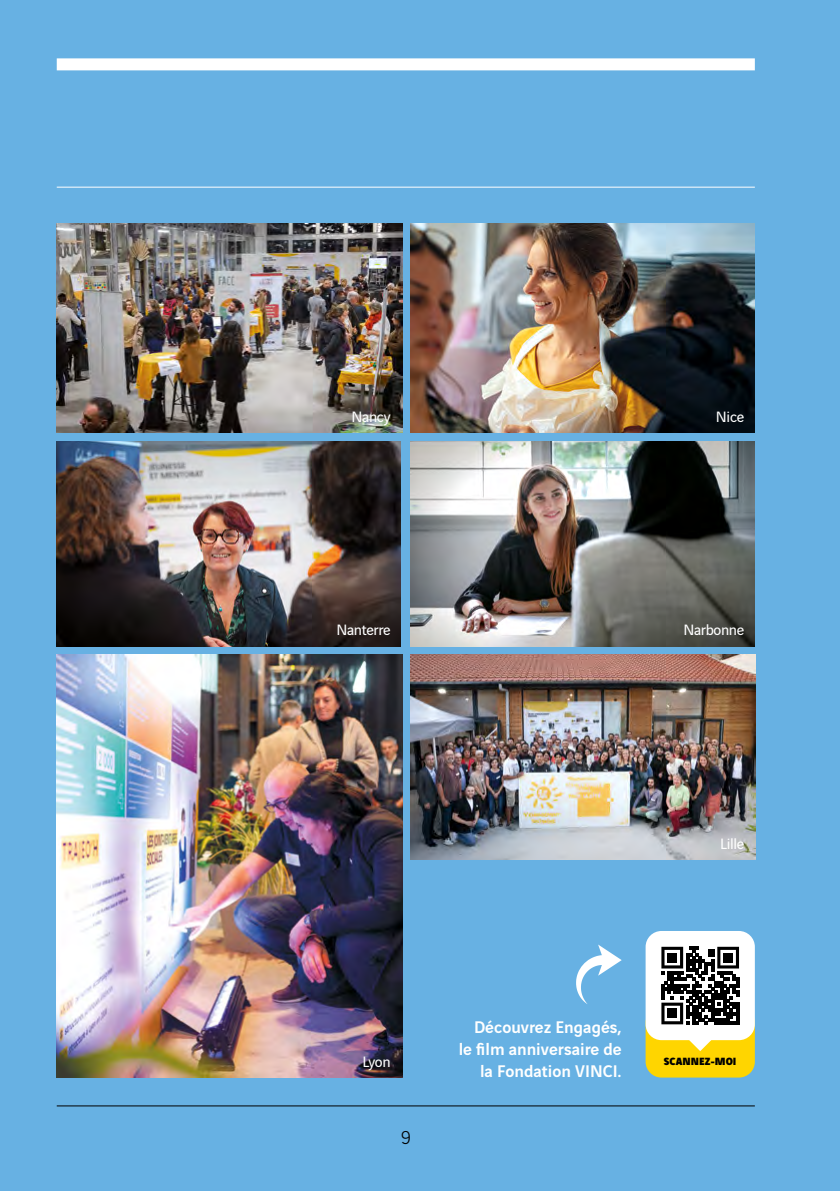
<style>
.page{position:relative;width:840px;height:1191px;background:#fff}
.page>*{position:absolute;margin:0;border:0;box-sizing:border-box;transform-origin:0 0}
.texte_courant{font:300 20px "Vinci Sans";color:#000}
.légende_photo{font:500 18px/22px "Vinci Sans";color:#fff;text-align:right}
.TITRE{font:16px "Vinci Sans";letter-spacing:-.02em;color:#fff}
.TITRE-2{font:900 11.2px "Vinci Sans";color:#000}
</style>
<div class="page">
<div style="left:0;top:0;width:839px;height:1191px;background:#67b1e3"></div>
<img style="left:410px;top:654px;width:345px;height:205px">
<img style="left:56px;top:223px;width:346px;height:209px">
<img style="left:56px;top:654px;width:346px;height:423px">
<img style="left:56px;top:441px;width:345px;height:205px">
<img style="left:410px;top:223px;width:344px;height:209px">
<img style="left:410px;top:441px;width:344px;height:205px">
<div style="left:645px;top:1006px;width:109px;height:71px;background:#ffd500;border-radius:16px"></div>
<div style="left:645px;top:931px;width:109px;height:109px;background:#fff;border-radius:16px"></div>
<svg style="left:661px;top:946px;width:77px;height:105px"></svg>
<hr style="left:57px;top:1105px;width:697px;height:1px;background:#000">
<div style="left:57px;top:58px;width:697px;height:12px;background:#fff"></div>
<hr style="left:57px;top:187px;width:697px;height:1px;background:#fff">
<svg style="left:576px;top:944px;width:45px;height:60px"></svg>
<p class="TITRE" style="left:351px;top:404px;width:41px">Nancy</p>
<p class="TITRE" style="left:336px;top:618px;width:56px">Nanterre</p>
<p class="TITRE" style="left:715px;top:404px;width:30px">Nice</p>
<p class="TITRE" style="left:683px;top:618px;width:62px">Narbonne</p>
<p class="TITRE" style="left:719px;top:831px;width:26px">Lille</p>
<p class="TITRE" style="left:362px;top:1049px;width:30px">Lyon</p>
<p class="texte_courant" style="left:400px;top:1123px;width:11px">9</p>
<p class="légende_photo" style="left:458px;top:1014px;width:164px">Découvrez Engagés, le film anniversaire de la Fondation VINCI.</p>
<p class="TITRE-2" style="left:663px;top:1051px;width:74px">SCANNEZ-MOI</p>
</div>
